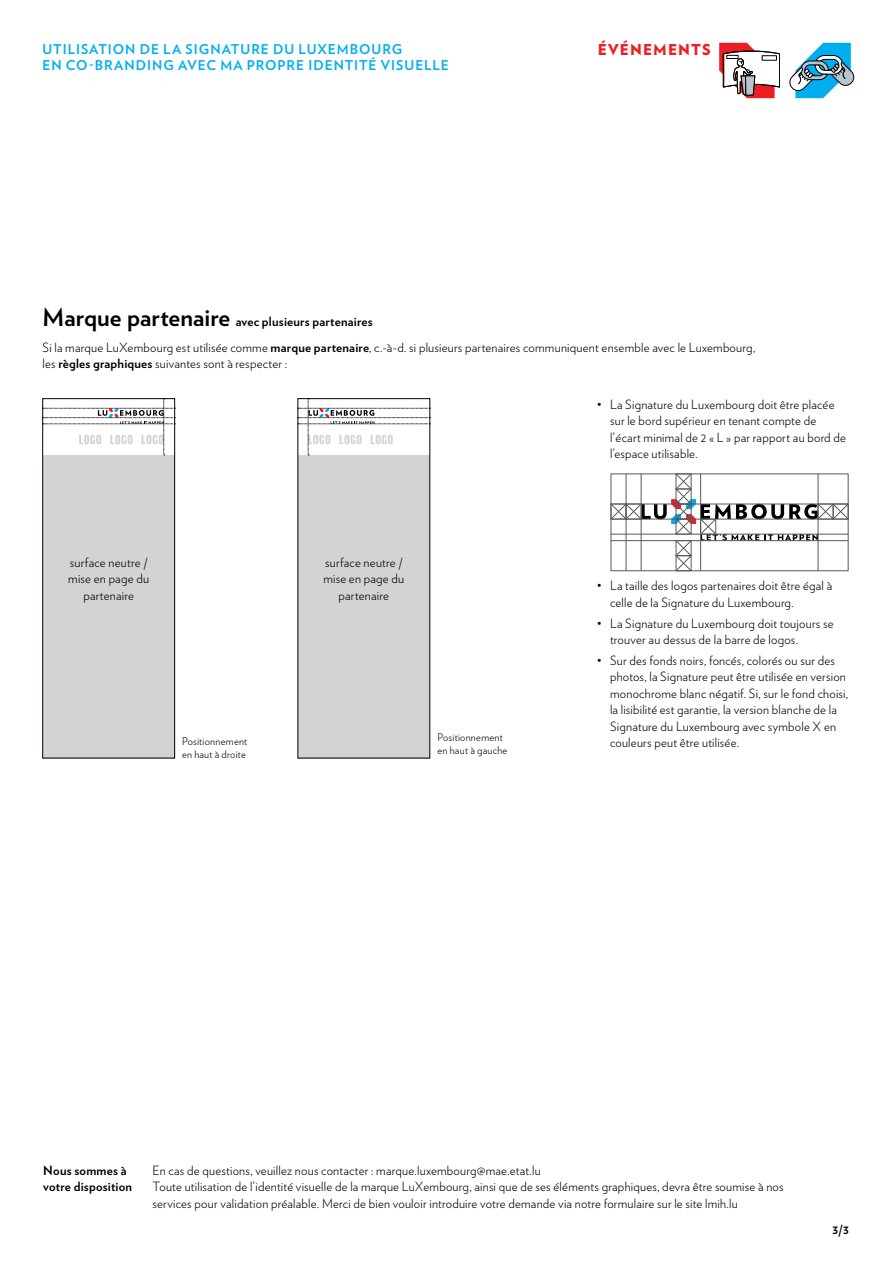
<style>
.page{position:relative;width:893px;height:1263px;background:#fff}
.page>*{position:absolute;margin:0;border:0;box-sizing:border-box;transform-origin:0 0}
.t1{font:900 15px "Verlag";letter-spacing:.07em;color:#ed1d24}
.t2{font:700 13.5px/16.5px "Verlag";letter-spacing:.07em;color:#00aeef}
.t3{font:300 12.75px/16.5px "Verlag";letter-spacing:.015em;color:#000}
.t4{font:700 12.75px/16.5px "Verlag";letter-spacing:.015em;color:#000}
.t5{font:300 10.5px/13px "Verlag";letter-spacing:.025em;color:#000}
.s1{font-weight:700;font-size:24.6px}
.s2{font-weight:700}
</style>
<div class="page">
<svg style="left:719px;top:43px;width:61px;height:55px"></svg>
<svg style="left:789px;top:43px;width:66px;height:55px"></svg>
<svg style="left:613px;top:476px;width:233px;height:93px"></svg>
<div style="left:611px;top:474px;width:237px;height:97px;border:1px solid #58595b"></div>
<hr style="left:626px;top:474px;width:1px;height:96px;background:#58595b">
<hr style="left:641px;top:474px;width:1px;height:96px;background:#58595b">
<hr style="left:700px;top:474px;width:1px;height:97px;background:#58595b">
<hr style="left:818px;top:474px;width:1px;height:97px;background:#58595b">
<hr style="left:611px;top:504px;width:237px;height:1px;background:#58595b">
<hr style="left:611px;top:534px;width:237px;height:1px;background:#58595b">
<hr style="left:611px;top:540px;width:237px;height:1px;background:#58595b">
<hr style="left:611px;top:519px;width:237px;height:1px;background:#58595b">
<div style="left:43px;top:455px;width:131px;height:303px;background:#d1d3d4"></div>
<div style="left:298px;top:455px;width:132px;height:303px;background:#d1d3d4"></div>
<div style="left:43px;top:398px;width:132px;height:360px;border:1px solid #000"></div>
<svg style="left:43px;top:399px;width:132px;height:57px"></svg>
<svg style="left:298px;top:399px;width:132px;height:57px"></svg>
<p class="t2" style="left:43px;top:40px;width:408px">UTILISATION DE LA SIGNATURE DU LUXEMBOURG<br>EN CO-BRANDING AVEC MA PROPRE IDENTITÉ VISUELLE</p>
<p class="t1" style="left:598px;top:37px;width:114px">ÉVÉNEMENTS</p>
<p class="t3" style="left:43px;top:308px;width:714px;line-height:25.5px"><span class="s1">Marque partenaire</span> <span class="s2">avec plusieurs partenaires<br></span>Si la marque LuXembourg est utilisée comme <span class="s2">marque partenaire</span>, c.-à-d. si plusieurs partenaires communiquent ensemble avec le Luxembourg,</p>
<p class="t3" style="left:43px;top:355px;width:246px">les <span class="s2">règles graphiques</span> suivantes sont à respecter :</p>
<p class="t3" style="left:68px;top:553px;width:82px;text-align:center">surface neutre / mise en page du partenaire</p>
<p class="t3" style="left:323px;top:553px;width:82px;text-align:center">surface neutre / mise en page du partenaire</p>
<p class="t5" style="left:182px;top:734px;width:67px">Positionnement en haut à droite</p>
<p class="t5" style="left:437px;top:730px;width:71px">Positionnement en haut à gauche</p>
<p class="t3" style="left:610px;top:395px;width:237px;text-indent:-13px">• La Signature du Luxembourg doit être placée sur le bord supérieur en tenant compte de l’écart minimal de 2 « L » par rapport au bord de l’espace utilisable.</p>
<p class="t3" style="left:610px;top:577px;width:224px;text-indent:-13px">• La taille des logos partenaires doit être égal à celle de la Signature du Luxembourg.</p>
<p class="t3" style="left:610px;top:614px;width:225px;text-indent:-13px">• La Signature du Luxembourg doit toujours se trouver au dessus de la barre de logos.</p>
<p class="t3" style="left:610px;top:651px;width:240px;text-indent:-13px">• Sur des fonds noirs, foncés, colorés ou sur des photos, la Signature peut être utilisée en version monochrome blanc négatif. Si, sur le fond choisi, la lisibilité est garantie, la version blanche de la Signature du Luxembourg avec symbole X en couleurs peut être utilisée.</p>
<p class="t4" style="left:43px;top:1161px;width:90px">Nous sommes à votre disposition</p>
<p class="t3" style="left:153px;top:1161px;width:632px">En cas de questions, veuillez nous contacter : marque.luxembourg@mae.etat.lu<br>Toute utilisation de l’identité visuelle de la marque LuXembourg, ainsi que de ses éléments graphiques, devra être soumise à nos services pour validation préalable. Merci de bien vouloir introduire votre demande via notre formulaire sur le site lmih.lu</p>
<p class="t4" style="left:832px;top:1221px;width:18px">3/3</p>
</div>
